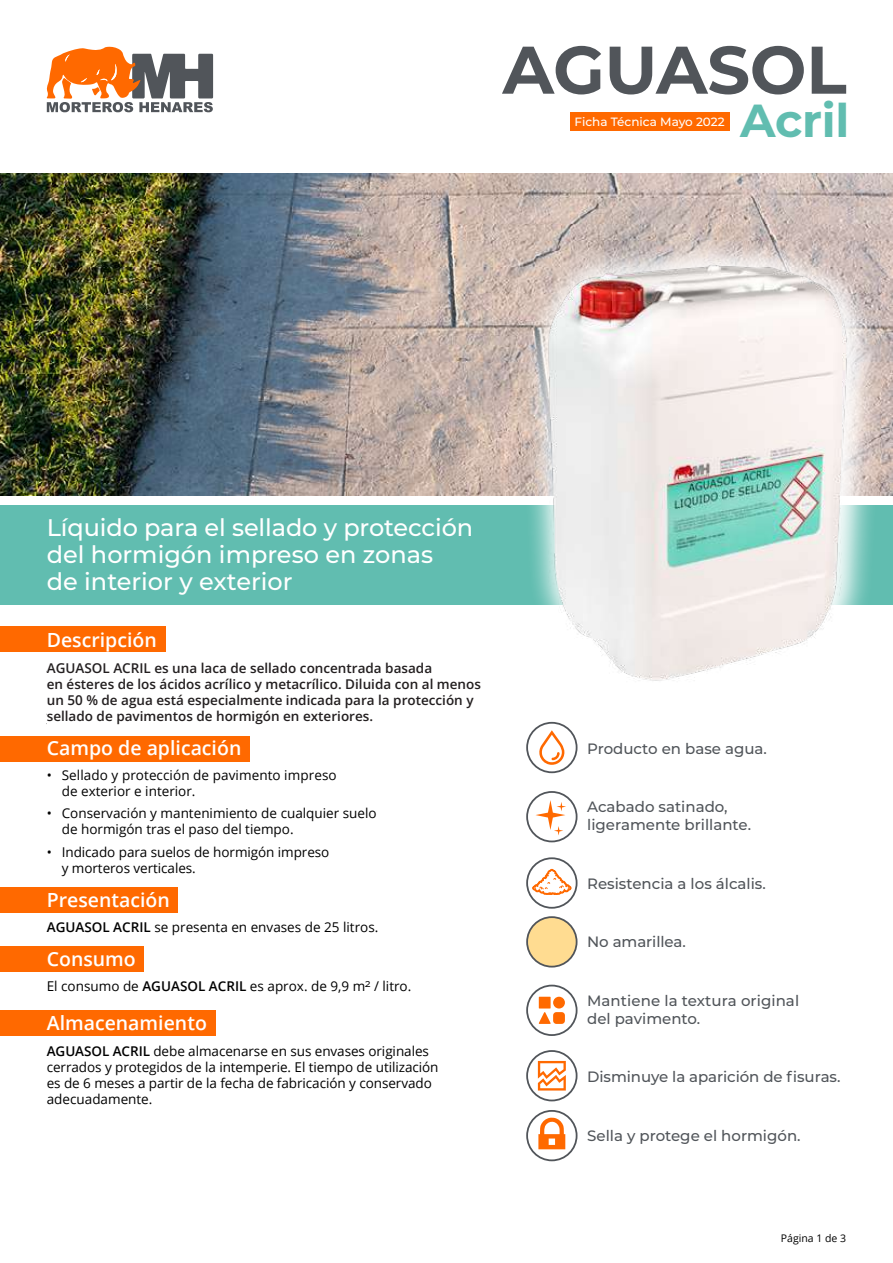
<style>
.page{position:relative;width:893px;height:1263px;background:#fff}
.page>*{position:absolute;margin:0;border:0;box-sizing:border-box;transform-origin:0 0}
.t1{font:700 67.2px "Montserrat";letter-spacing:-.005em;color:#51555a}
.t2{font:700 46.35px "Montserrat";letter-spacing:-.005em;color:#61bdb0}
.t3{font:500 24px/27px "Montserrat";letter-spacing:-.005em;color:#fff}
.t4{font:600 19.5px "Open Sans";color:#fff}
.t5{font:500 15px/18px "Montserrat";color:#51555a}
.t6{font:13.5px/16.2px "Open Sans";color:#000}
.t7{font:13.5px/16.2px "Open Sans";color:#231f20}
.t8{font:500 12px "Montserrat";color:#fff}
.t9{font:10.5px "Open Sans";color:#000}
.s1{font-weight:600}
</style>
<div class="page">
<img style="left:0;top:173px;width:893px;height:322px">
<div style="left:0;top:505px;width:893px;height:100px;background:#61bdb0"></div>
<svg style="left:516px;top:228px;width:376px;height:494px"></svg>
<div style="left:0;top:627px;width:166px;height:25px;background:#ff6900"></div>
<div style="left:0;top:736px;width:250px;height:26px;background:#ff6900"></div>
<div style="left:0;top:887px;width:178px;height:25px;background:#ff6900"></div>
<div style="left:0;top:946px;width:144px;height:26px;background:#ff6900"></div>
<div style="left:0;top:1010px;width:215px;height:25px;background:#ff6900"></div>
<img style="left:532px;top:251px;width:334px;height:451px">
<svg style="left:46px;top:47px;width:167px;height:65px"></svg>
<div style="left:570px;top:113px;width:159px;height:18px;background:#ff6900"></div>
<div style="left:527px;top:917px;width:50px;height:50px;background:#ffdc91;border-radius:50%"></div>
<div style="left:526px;top:916px;width:51px;height:51px;border:2px solid #51555a;border-radius:50%"></div>
<div style="left:526px;top:722px;width:51px;height:51px;border:2px solid #51555a;border-radius:50%"></div>
<svg style="left:539px;top:730px;width:25px;height:35px"></svg>
<svg style="left:527px;top:792px;width:50px;height:49px"></svg>
<div style="left:526px;top:791px;width:51px;height:51px;border:2px solid #51555a;border-radius:50%"></div>
<svg style="left:535px;top:800px;width:31px;height:35px"></svg>
<svg style="left:527px;top:858px;width:50px;height:50px"></svg>
<div style="left:526px;top:857px;width:51px;height:52px;border:2px solid #51555a;border-radius:50%"></div>
<svg style="left:532px;top:869px;width:39px;height:26px"></svg>
<svg style="left:527px;top:985px;width:50px;height:50px"></svg>
<div style="left:526px;top:985px;width:51px;height:51px;border:2px solid #51555a;border-radius:50%"></div>
<div style="left:539px;top:997px;width:12px;height:11px;background:#ff6900"></div>
<div style="left:553px;top:997px;width:12px;height:11px;background:#ff6900;border-radius:50%"></div>
<svg style="left:539px;top:1012px;width:12px;height:12px"></svg>
<div style="left:553px;top:1012px;width:12px;height:12px;background:#ff6900;border-radius:3px"></div>
<svg style="left:527px;top:1051px;width:50px;height:49px"></svg>
<div style="left:526px;top:1050px;width:51px;height:51px;border:2px solid #51555a;border-radius:50%"></div>
<svg style="left:538px;top:1061px;width:28px;height:29px"></svg>
<svg style="left:527px;top:1111px;width:50px;height:49px"></svg>
<div style="left:526px;top:1110px;width:51px;height:51px;border:2px solid #51555a;border-radius:50%"></div>
<svg style="left:538px;top:1117px;width:27px;height:32px"></svg>
<p class="t1" style="left:502px;top:21px;width:346px">AGUASOL</p>
<p class="t8" style="left:575px;top:113px;width:152px">Ficha Técnica Mayo 2022</p>
<p class="t2" style="left:740px;top:87px;width:111px">Acril</p>
<p class="t3" style="left:47px;top:513px;width:428px">Líquido para el sellado y protección del hormigón impreso en zonas<br>de interior y exterior</p>
<p class="t4" style="left:47px;top:626px;width:112px">Descripción</p>
<p class="t6" style="left:179px;top:659px;width:242px">na laca de sellado concentrada basada</p>
<p class="t6" style="left:66px;top:675px;width:356px">una emulsión acrílica pura. Diluida con al menos un 50 %</p>
<p class="t6" style="left:47px;top:691px;width:350px">de agua está especialmente ndicada para l protección</p>
<p class="t6" style="left:47px;top:707px;width:288px">y sellado de pavimentos de hormigón en exte</p>
<p class="t4" style="left:47px;top:734px;width:196px">Campo de aplicación</p>
<p class="t6" style="left:62px;top:766px;width:276px;text-indent:-15px">• Sellado y protección de pavimento impreso de exterior e interior.</p>
<p class="t6" style="left:62px;top:805px;width:316px;text-indent:-15px">• Conservación y mantenimiento de cualquier suelo de hormigón tras el paso del tiempo.</p>
<p class="t6" style="left:62px;top:843px;width:269px;text-indent:-15px">• Indicado para suelos de hormigón impreso y morteros verticales.</p>
<p class="t4" style="left:47px;top:886px;width:125px">Presentación</p>
<p class="t6" style="left:47px;top:918px;width:333px"><span class="s1">AGUASOL ACRIL</span> se presenta en envases de 25 litros.</p>
<p class="t4" style="left:47px;top:945px;width:91px">Consumo</p>
<p class="t6" style="left:47px;top:978px;width:366px">El consumo de <span class="s1">AGUASOL ACRIL</span> es aprox. de 9,9 m<sup>2</sup> / litro.</p>
<p class="t4" style="left:47px;top:1010px;width:162px">Almacenamiento</p>
<p class="t6" style="left:47px;top:1042px;width:393px"><span class="s1">AGUASOL ACRIL</span> debe almacenarse en sus envases originales cerrados y protegidos de la intemperie. El tiempo de utilización es de 6 meses a partir de la fecha de fabricación y conservado adecuadamente.</p>
<p class="t7" style="left:47px;top:659px;width:387px">AGUASOL ACRIL es una laca de sellado concentrada basada</p>
<p class="t7" style="left:47px;top:675px;width:436px">en ésteres de los ácidos acrílico y metacrílico. Diluida con al menos un 50 % de agua está especialmente indicada para la protección y sellado de pavimentos de hormigón en exteriores.</p>
<p class="t5" style="left:587px;top:739px;width:181px">Producto en base agua.</p>
<p class="t5" style="left:587px;top:797px;width:165px">Acabado satinado, ligeramente brillante.</p>
<p class="t5" style="left:587px;top:874px;width:180px">Resistencia a los álcalis.</p>
<p class="t5" style="left:587px;top:932px;width:100px">No amarillea.</p>
<p class="t5" style="left:587px;top:991px;width:214px">Mantiene la textura original del pavimento.</p>
<p class="t5" style="left:587px;top:1067px;width:255px">Disminuye la aparición de fisuras.</p>
<p class="t5" style="left:587px;top:1126px;width:215px">Sella y protege el hormigón.</p>
<p class="t9" style="left:781px;top:1230px;width:67px">Página 1 de 3</p>
</div>
